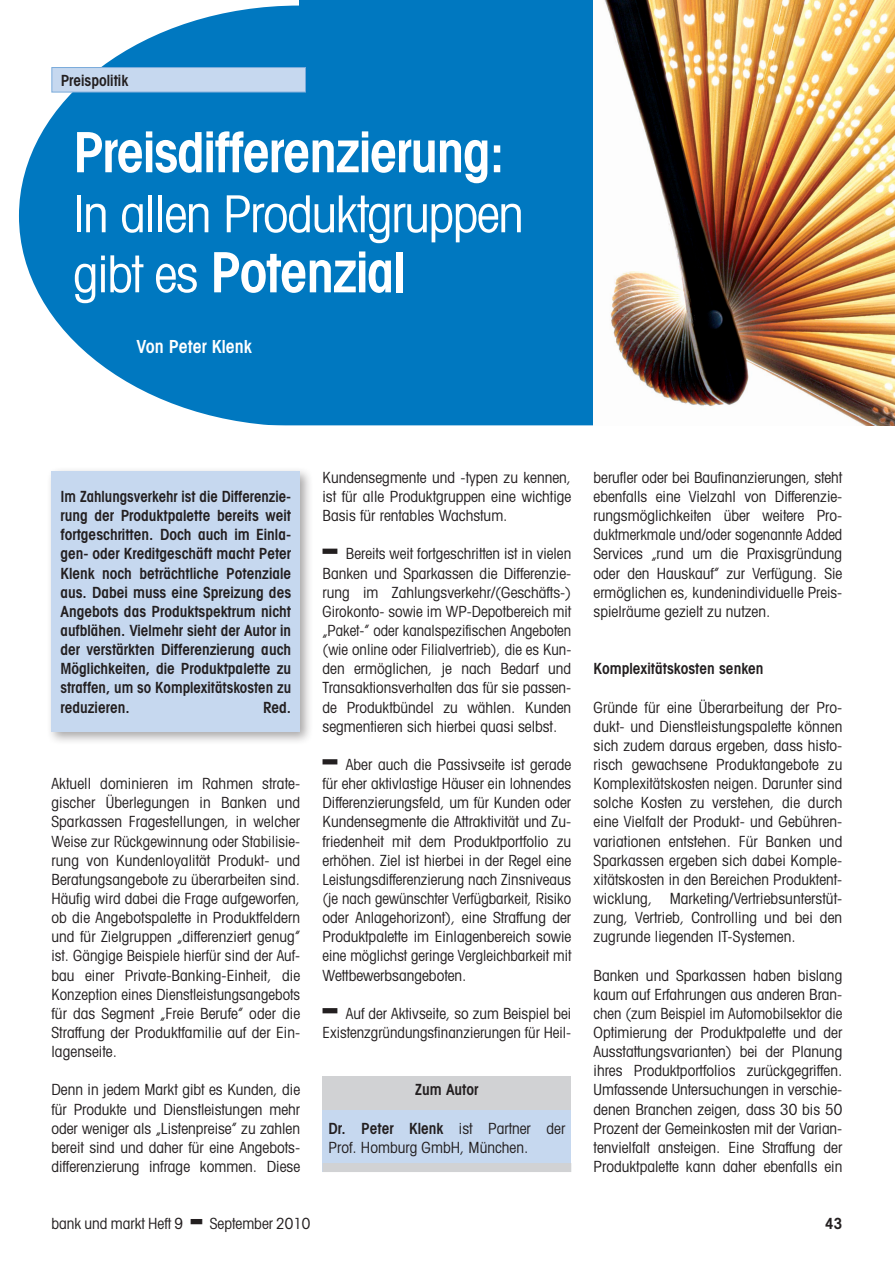
<style>
.page{position:relative;width:895px;height:1271px;background:#fff}
.page>*{position:absolute;margin:0;border:0;box-sizing:border-box;transform-origin:0 0}
.t1{font:600 condensed 55.5px "Avant Garde";letter-spacing:-.025em;color:#fff}
.t2{font:condensed 51px "Avant Garde";letter-spacing:-.025em;color:#fff}
.t3{font:600 condensed 18px "Avant Garde";color:#fff}
.t4{font:condensed 15.3px/19.2px "Avant Garde";color:#231f20;text-align:justify}
.t5{font:600 condensed 15.3px/19.2px "Avant Garde";color:#231f20;text-align:justify}
.s1{font-weight:400;font-size:51px}
.s2{font-weight:600}
</style>
<div class="page">
<svg style="left:19px;top:6px;width:574px;height:419px;background:#1a85c6"></svg>
<div style="left:299px;top:0;width:308px;height:6px;background:#0078c0"></div>
<div style="left:52px;top:68px;width:253px;height:24px;background:#c6d8ef"></div>
<div style="left:51px;top:67px;width:255px;height:25px;border:1px solid #7aabdb"></div>
<div style="left:46px;top:465px;width:267px;height:279px;background:#231f20;opacity:.4"></div>
<div style="left:51px;top:471px;width:249px;height:260px;background:#c6d8ef"></div>
<div style="left:323px;top:548px;width:14px;height:6px;background:#231f20"></div>
<div style="left:323px;top:759px;width:14px;height:5px;background:#231f20"></div>
<div style="left:323px;top:1008px;width:14px;height:5px;background:#231f20"></div>
<img style="left:594px;top:0;width:301px;height:425px">
<div style="left:323px;top:1103px;width:248px;height:68px;background:#c6d8ef"></div>
<div style="left:323px;top:1076px;width:248px;height:33px;background:#d1d2d4"></div>
<div style="left:323px;top:1162px;width:248px;height:9px;background:#d1d2d4"></div>
<svg style="left:892px;top:0;width:3px;height:7px"></svg>
<p class="t5" style="left:61px;top:70px;width:69px">Preispolitik</p>
<h1 class="t1" style="left:73px;top:118px;width:433px">Preisdifferenzierung:</h1>
<h2 class="t2" style="left:73px;top:182px;width:452px">In allen Produktgruppen</h2>
<h1 class="t1" style="left:73px;top:238px;width:334px"><span class="s1">gibt es</span> Potenzial</h1>
<p class="t3" style="left:136px;top:335px;width:117px">Von Peter Klenk</p>
<p class="t5" style="left:60px;top:486px;width:232px">Im Zahlungsverkehr ist die Differenzie&shy;rung der Produktpalette bereits weit fortgeschritten. Doch auch im Einla&shy;gen- oder Kreditgeschäft macht Peter Klenk noch beträchtliche Potenziale aus. Dabei muss eine Spreizung des Angebots das Produktspektrum nicht aufblähen. Vielmehr sieht der Autor in der verstärkten Differenzierung auch Möglichkeiten, die Produktpalette zu straffen, um so Komplexitätskosten zu reduzieren.</p>
<p class="t5" style="left:263px;top:697px;width:30px">Red.</p>
<p class="t4" style="left:51px;top:773px;width:250px">Aktuell dominieren im Rahmen strate&shy;gischer Überlegungen in Banken und Sparkassen Fragestellungen, in welcher Weise zur Rückgewinnung oder Stabilisie&shy;rung von Kundenloyalität Produkt- und Beratungsangebote zu überarbeiten sind.<br>Häufig wird dabei die Frage aufgeworfen, ob die Angebotspalette in Produktfeldern und für Zielgruppen „differenziert genug” ist. Gängige Beispiele hierfür sind der Auf&shy;bau einer Private-Banking-Einheit, die Konzeption eines Dienstleistungsangebots für das Segment „Freie Berufe” oder die Straffung der Produktfamilie auf der Ein&shy;lagenseite.</p>
<p class="t4" style="left:51px;top:1079px;width:250px">Denn in jedem Markt gibt es Kunden, die für Produkte und Dienstleistungen mehr oder weniger als „Listenpreise” zu zahlen bereit sind und daher für eine Angebots&shy;differenzierung infrage kommen. Diese</p>
<p class="t4" style="left:323px;top:467px;width:250px">Kundensegmente und -typen zu kennen, ist für alle Produktgruppen eine wichtige Basis für rentables Wachstum.</p>
<p class="t4" style="left:323px;top:544px;width:250px;text-indent:23px">Bereits weit fortgeschritten ist in vielen Banken und Sparkassen die Differenzie&shy;rung im Zahlungsverkehr/(Geschäfts-)<br>Girokonto- sowie im WP-Depotbereich mit „Paket-” oder kanalspezifischen Angeboten (wie online oder Filialvertrieb), die es Kun&shy;den ermöglichen, je nach Bedarf und Transaktionsverhalten das für sie passen&shy;de Produktbündel zu wählen. Kunden segmentieren sich hierbei quasi selbst.</p>
<p class="t4" style="left:323px;top:754px;width:250px;text-indent:23px">Aber auch die Passivseite ist gerade für eher aktivlastige Häuser ein lohnendes Differenzierungsfeld, um für Kunden oder Kundensegmente die Attraktivität und Zu&shy;friedenheit mit dem Produktportfolio zu erhöhen. Ziel ist hierbei in der Regel eine Leistungsdifferenzierung nach Zinsniveaus (je nach gewünschter Verfügbarkeit, Risiko oder Anlagehorizont), eine Straffung der Produktpalette im Einlagenbereich sowie eine möglichst geringe Vergleichbarkeit mit Wettbewerbsangeboten.</p>
<p class="t4" style="left:323px;top:1003px;width:250px;text-align:right">Auf der Aktivseite, so zum Beispiel bei<br>Existenzgründungsfinanzierungen für Heil-</p>
<p class="t5" style="left:415px;top:1080px;width:65px">Zum Autor</p>
<p class="t4" style="left:329px;top:1118px;width:238px"><span class="s2">Dr. Peter Klenk</span> ist Partner der<br>Prof. Homburg GmbH, München.</p>
<p class="t4" style="left:594px;top:467px;width:250px">berufler oder bei Baufinanzierungen, steht ebenfalls eine Vielzahl von Differenzie&shy;rungsmöglichkeiten über weitere Pro&shy;duktmerkmale und/oder sogenannte Added Services „rund um die Praxisgründung oder den Hauskauf” zur Verfügung. Sie ermöglichen es, kundenindividuelle Preis&shy;spielräume gezielt zu nutzen.</p>
<p class="t5" style="left:594px;top:659px;width:171px">Komplexitätskosten senken</p>
<p class="t4" style="left:594px;top:697px;width:250px">Gründe für eine Überarbeitung der Pro&shy;dukt- und Dienstleistungspalette können sich zudem daraus ergeben, dass histo&shy;risch gewachsene Produktangebote zu Komplexitätskosten neigen. Darunter sind solche Kosten zu verstehen, die durch eine Vielfalt der Produkt- und Gebühren&shy;variationen entstehen. Für Banken und Sparkassen ergeben sich dabei Komple&shy;xitätskosten in den Bereichen Produktent&shy;wicklung, Marketing/Vertriebsunterstüt&shy;zung, Vertrieb, Controlling und bei den zugrunde liegenden IT-Systemen.</p>
<p class="t4" style="left:594px;top:965px;width:250px">Banken und Sparkassen haben bislang kaum auf Erfahrungen aus anderen Bran&shy;chen (zum Beispiel im Automobilsektor die Optimierung der Produktpalette und der Ausstattungsvarianten) bei der Planung ihres Produktportfolios zurückgegriffen.<br>Umfassende Untersuchungen in verschie&shy;denen Branchen zeigen, dass 30 bis 50<br>Prozent der Gemeinkosten mit der Varian&shy;tenvielfalt ansteigen. Eine Straffung der Produktpalette kann daher ebenfalls ein</p>
<p class="t4" style="left:51px;top:1213px;width:133px">bank und markt Heft 9</p>
<p class="t4" style="left:210px;top:1213px;width:102px">September 2010</p>
<p class="t5" style="left:825px;top:1213px;width:19px">43</p>
</div>
